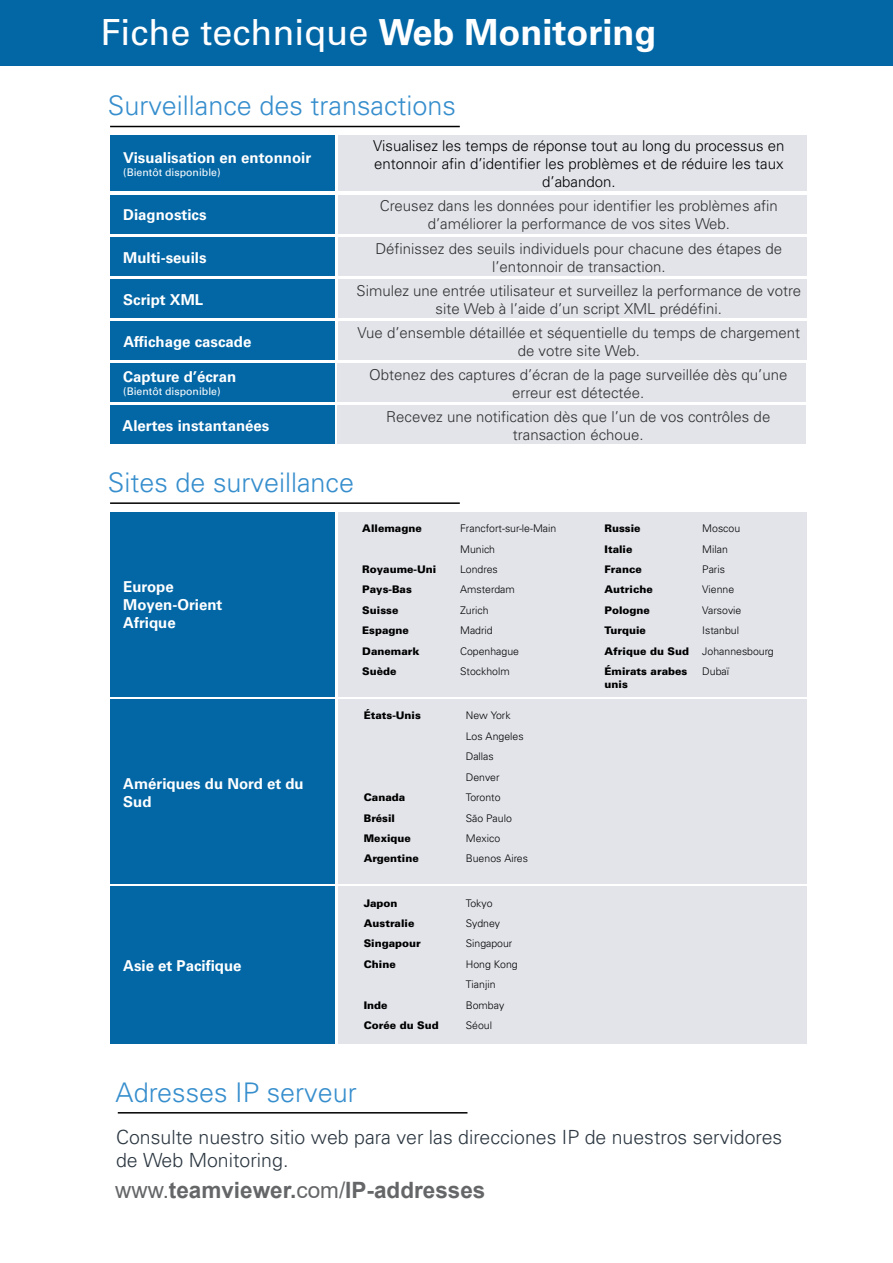
<style>
.page{position:relative;width:893px;height:1263px;background:#fff}
.page>*{position:absolute;margin:0;border:0;box-sizing:border-box;transform-origin:0 0}
.t1{font:36px "Univers LT 55 Rm";color:#fff}
.t2{font:27px "Univers LT 45 Lt";color:#368ecd}
.t3{font:700 22.5px "Arial";color:#656668}
.t4{font:19.5px/23.4px "Univers LT 45 Lt";color:#2c3741}
.t5{font:15px/18px "Univers LT 45 Lt";color:#303131;text-align:center}
.t6{font:15px/18px "Univers LT 65 Bd";color:#fff}
.t7{font:15px/18px "Univers LT 45 Lt";color:#000;text-align:center}
.t8{font:10.5px/20.4px "Univers LT 45 Lt";color:#000}
.t9{font:10.5px/12.6px "Univers LT 75 Blk";color:#000}
.t10{font:10.5px "Univers LT 55 Rm";color:#fff}
.s1{font-family:"Univers LT 65 Bd"}
.s2{font-weight:400}
</style>
<div class="page">
<div style="left:338px;top:512px;width:469px;height:184px;background:#e2e4ea"></div>
<div style="left:338px;top:700px;width:469px;height:184px;background:#e2e4ea"></div>
<div style="left:338px;top:136px;width:469px;height:55px;background:#e2e4ea"></div>
<div style="left:338px;top:195px;width:469px;height:38px;background:#e2e4ea"></div>
<hr style="left:110px;top:126px;width:350px;height:1px;background:#000">
<hr style="left:110px;top:502px;width:350px;height:2px;background:#000">
<div style="left:110px;top:512px;width:225px;height:184px;background:#0367a6"></div>
<div style="left:110px;top:700px;width:225px;height:184px;background:#0367a6"></div>
<div style="left:110px;top:136px;width:225px;height:55px;background:#0367a6"></div>
<div style="left:110px;top:195px;width:225px;height:38px;background:#0367a6"></div>
<div style="left:110px;top:237px;width:225px;height:39px;background:#0367a6"></div>
<div style="left:338px;top:237px;width:469px;height:39px;background:#e2e4ea"></div>
<div style="left:110px;top:405px;width:225px;height:39px;background:#0367a6"></div>
<div style="left:337px;top:405px;width:469px;height:39px;background:#e2e4ea"></div>
<div style="left:0;top:0;width:893px;height:65px;background:#0367a6"></div>
<div style="left:110px;top:279px;width:225px;height:39px;background:#0367a6"></div>
<div style="left:338px;top:279px;width:469px;height:39px;background:#e2e4ea"></div>
<div style="left:338px;top:321px;width:469px;height:39px;background:#e2e4ea"></div>
<div style="left:111px;top:321px;width:224px;height:39px;background:#0367a6"></div>
<div style="left:337px;top:363px;width:469px;height:39px;background:#e2e4ea"></div>
<div style="left:110px;top:363px;width:225px;height:39px;background:#0367a6"></div>
<div style="left:338px;top:887px;width:469px;height:157px;background:#e2e4ea"></div>
<div style="left:110px;top:887px;width:225px;height:157px;background:#0367a6"></div>
<hr style="left:118px;top:1112px;width:349px;height:1px;background:#000">
<h1 class="t1" style="left:100px;top:11px;width:558px">Fiche technique <span class="s1">Web Monitoring</span></h1>
<h2 class="t2" style="left:108px;top:90px;width:350px">Surveillance des transactions</h2>
<p class="t7" style="left:373px;top:137px;width:413px">Visualisez les temps de réponse tout au long du processus en entonnoir afin d’identifier les problèmes et de réduire les taux d’abandon.</p>
<p class="t5" style="left:380px;top:197px;width:399px">Creusez dans les données pour identifier les problèmes afin d’améliorer la performance de vos sites Web.</p>
<p class="t6" style="left:123px;top:149px;width:190px">Visualisation en entonnoir</p>
<p class="t10" style="left:123px;top:166px;width:99px">(Bientôt disponible)</p>
<p class="t6" style="left:123px;top:206px;width:85px">Diagnostics</p>
<p class="t6" style="left:123px;top:248px;width:85px">Multi-seuils</p>
<p class="t5" style="left:375px;top:239px;width:408px">Définissez des seuils individuels pour chacune des étapes de l’entonnoir de transaction.</p>
<p class="t6" style="left:123px;top:291px;width:82px">Script XML</p>
<p class="t5" style="left:357px;top:281px;width:446px">Simulez une entrée utilisateur et surveillez la performance de votre site Web à l’aide d’un script XML prédéfini.</p>
<p class="t5" style="left:358px;top:323px;width:444px">Vue d’ensemble détaillée et séquentielle du temps de chargement de votre site Web.</p>
<p class="t6" style="left:123px;top:332px;width:130px">Affichage cascade</p>
<p class="t6" style="left:123px;top:368px;width:115px">Capture d’écran</p>
<p class="t10" style="left:123px;top:385px;width:99px">(Bientôt disponible)</p>
<p class="t5" style="left:369px;top:365px;width:420px">Obtenez des captures d’écran de la page surveillée dès qu’une erreur est détectée.</p>
<p class="t6" style="left:123px;top:416px;width:148px">Alertes instantanées</p>
<p class="t5" style="left:386px;top:407px;width:386px">Recevez une notification dès que l’un de vos contrôles de transaction échoue.</p>
<h2 class="t2" style="left:108px;top:466px;width:248px">Sites de surveillance</h2>
<p class="t6" style="left:123px;top:578px;width:101px">Europe<br>Moyen-Orient<br>Afrique</p>
<p class="t9" style="left:362px;top:522px;width:61px">Allemagne</p>
<p class="t8" style="left:460px;top:518px;width:98px">Francfort-sur-le-Main<br>Munich</p>
<p class="t9" style="left:362px;top:563px;width:76px">Royaume-Uni</p>
<p class="t8" style="left:460px;top:559px;width:39px">Londres</p>
<p class="t9" style="left:362px;top:583px;width:51px">Pays-Bas</p>
<p class="t8" style="left:460px;top:579px;width:56px">Amsterdam</p>
<p class="t9" style="left:362px;top:604px;width:38px">Suisse</p>
<p class="t8" style="left:460px;top:600px;width:30px">Zurich</p>
<p class="t9" style="left:362px;top:624px;width:48px">Espagne</p>
<p class="t8" style="left:460px;top:620px;width:34px">Madrid</p>
<p class="t9" style="left:362px;top:644px;width:59px">Danemark</p>
<p class="t8" style="left:460px;top:641px;width:60px">Copenhague</p>
<p class="t9" style="left:362px;top:665px;width:36px">Suède</p>
<p class="t8" style="left:460px;top:661px;width:51px">Stockholm</p>
<p class="t6" style="left:123px;top:775px;width:182px">Amériques du Nord et du<br>Sud</p>
<p class="t9" style="left:364px;top:709px;width:59px">États-Unis</p>
<p class="t8" style="left:466px;top:705px;width:59px">New York<br>Los Angeles<br>Dallas<br>Denver</p>
<p class="t9" style="left:364px;top:791px;width:43px">Canada</p>
<p class="t8" style="left:466px;top:787px;width:36px">Toronto</p>
<p class="t9" style="left:364px;top:811px;width:33px">Brésil</p>
<p class="t8" style="left:466px;top:807px;width:48px">São Paulo</p>
<p class="t9" style="left:364px;top:832px;width:49px">Mexique</p>
<p class="t8" style="left:466px;top:828px;width:36px">Mexico</p>
<p class="t9" style="left:364px;top:852px;width:57px">Argentine</p>
<p class="t8" style="left:466px;top:848px;width:64px">Buenos Aires</p>
<p class="t6" style="left:123px;top:957px;width:120px">Asie et Pacifique</p>
<p class="t9" style="left:364px;top:896px;width:35px">Japon</p>
<p class="t8" style="left:466px;top:893px;width:28px">Tokyo</p>
<p class="t9" style="left:364px;top:917px;width:52px">Australie</p>
<p class="t8" style="left:466px;top:913px;width:36px">Sydney</p>
<p class="t9" style="left:364px;top:937px;width:59px">Singapour</p>
<p class="t8" style="left:466px;top:933px;width:48px">Singapour</p>
<p class="t9" style="left:364px;top:958px;width:34px">Chine</p>
<p class="t8" style="left:466px;top:954px;width:53px">Hong Kong<br>Tianjin</p>
<p class="t9" style="left:364px;top:998px;width:25px">Inde</p>
<p class="t8" style="left:466px;top:995px;width:40px">Bombay</p>
<p class="t9" style="left:364px;top:1019px;width:77px">Corée du Sud</p>
<p class="t8" style="left:466px;top:1015px;width:28px">Séoul</p>
<p class="t9" style="left:604px;top:522px;width:38px">Russie</p>
<p class="t8" style="left:702px;top:518px;width:39px">Moscou</p>
<p class="t9" style="left:604px;top:542px;width:29px">Italie</p>
<p class="t8" style="left:702px;top:539px;width:27px">Milan</p>
<p class="t9" style="left:604px;top:563px;width:39px">France</p>
<p class="t8" style="left:702px;top:559px;width:24px">Paris</p>
<p class="t9" style="left:604px;top:583px;width:50px">Autriche</p>
<p class="t8" style="left:702px;top:579px;width:33px">Vienne</p>
<p class="t9" style="left:604px;top:604px;width:47px">Pologne</p>
<p class="t8" style="left:702px;top:600px;width:41px">Varsovie</p>
<p class="t9" style="left:604px;top:624px;width:43px">Turquie</p>
<p class="t8" style="left:702px;top:620px;width:38px">Istanbul</p>
<p class="t9" style="left:604px;top:644px;width:86px">Afrique du Sud</p>
<p class="t8" style="left:702px;top:641px;width:73px">Johannesbourg</p>
<p class="t9" style="left:604px;top:665px;width:84px">Émirats arabes unis</p>
<p class="t8" style="left:702px;top:661px;width:28px">Dubaï</p>
<h2 class="t2" style="left:116px;top:1076px;width:243px">Adresses IP serveur</h2>
<h3 class="t4" style="left:116px;top:1125px;width:668px">Consulte nuestro sitio web para ver las direcciones IP de nuestros servidores de Web Monitoring.</h3>
<h3 class="t3" style="left:115px;top:1174px;width:372px"><span class="s2">www.</span>teamviewer.<span class="s2">com/</span>IP-addresses</h3>
</div>
